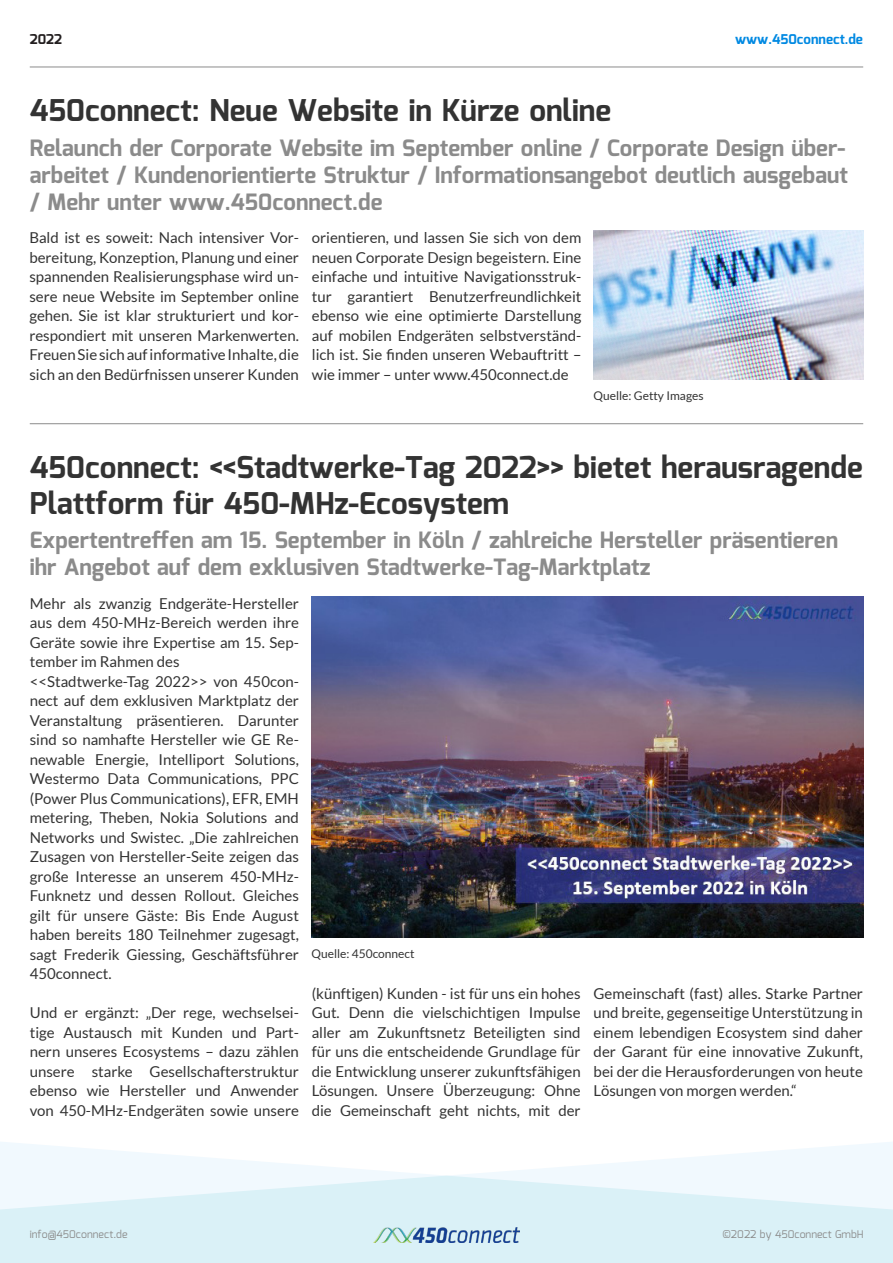
<style>
.page{position:relative;width:893px;height:1263px;background:#fff}
.page>*{position:absolute;margin:0;border:0;box-sizing:border-box;transform-origin:0 0}
.t1{font:700 30px/36px "Mina";color:#333}
.t2{font:700 22.5px/27px "Mina";color:#8b8b8b;text-align:justify}
.t3{font:15px/19.5px "Lato";color:#333;text-align:justify}
.t4{font:700 13.5px "Mina";color:#0089e2}
.t5{font:700 13.5px "Mina";color:#231f20}
.t6{font:12px "Lato";color:#333}
.t7{font:10.5px "Mina";color:#8b8b8b}
</style>
<div class="page">
<svg style="left:0;top:1142px;width:893px;height:33px"></svg>
<svg style="left:0;top:1175px;width:893px;height:88px;fill:#daf1f7"></svg>
<img style="left:373px;top:1228px;width:147px;height:14px">
<hr style="left:30px;top:67px;width:833px;height:1px;background:#8b8b8b">
<img style="left:594px;top:231px;width:269px;height:149px">
<hr style="left:30px;top:423px;width:833px;height:1px;background:#8b8b8b">
<img style="left:311px;top:597px;width:552px;height:340px">
<p class="t5" style="left:30px;top:32px;width:34px">2022</p>
<p class="t4" style="left:735px;top:32px;width:130px">www.450connect.de</p>
<p class="t1" style="left:30px;top:93px;width:583px">450connect: Neue Website in Kürze online</p>
<p class="t2" style="left:30px;top:134px;width:820px">Relaunch der Corporate Website im September online / Corporate Design über&shy;arbeitet / Kundenorientierte Struktur / Informationsangebot deutlich ausgebaut / Mehr unter www.450connect.de</p>
<p class="t3" style="left:29px;top:228px;width:271px">Bald ist es soweit: Nach intensiver Vor&shy;bereitung, Konzeption, Planung und einer spannenden Realisierungsphase wird un&shy;sere neue Website im September online gehen. Sie ist klar strukturiert und kor&shy;respondiert mit unseren Markenwerten.<br>Freuen Sie sich auf informative Inhalte, die sich an den Bedürfnissen unserer Kunden</p>
<p class="t3" style="left:312px;top:228px;width:271px">orientieren, und lassen Sie sich von dem neuen Corporate Design begeistern. Eine einfache und intuitive Navigationsstruk&shy;tur garantiert Benutzerfreundlichkeit ebenso wie eine optimierte Darstellung auf mobilen Endgeräten selbstverständ&shy;lich ist. Sie finden unseren Webauftritt – wie immer – unter www.450connect.de</p>
<p class="t6" style="left:594px;top:389px;width:112px">Quelle: Getty Images</p>
<p class="t1" style="left:30px;top:449px;width:834px">450connect: &lt;&lt;Stadtwerke-Tag 2022&gt;&gt; bietet herausragende<br>Plattform für 450-MHz-Ecosystem</p>
<p class="t2" style="left:30px;top:527px;width:810px">Expertentreffen am 15. September in Köln / zahlreiche Hersteller präsentieren ihr Angebot auf dem exklusiven Stadtwerke-Tag-Marktplatz</p>
<p class="t3" style="left:30px;top:593px;width:271px">Mehr als zwanzig Endgeräte-Hersteller aus dem 450-MHz-Bereich werden ihre Geräte sowie ihre Expertise am 15. Sep&shy;tember im Rahmen des</p>
<p class="t3" style="left:30px;top:671px;width:271px">&lt;&lt;Stadtwerke-Tag 2022&gt;&gt; von 450con&shy;nect auf dem exklusiven Marktplatz der Veranstaltung präsentieren. Darunter sind so namhafte Hersteller wie GE Re&shy;newable Energie, Intelliport Solutions, Westermo Data Communications, PPC (Power Plus Communications), EFR, EMH metering, Theben, Nokia Solutions and Networks und Swistec. „Die zahlreichen Zusagen von Hersteller-Seite zeigen das große Interesse an unserem 450-MHz-Funknetz und dessen Rollout. Gleiches gilt für unsere Gäste: Bis Ende August haben bereits 180 Teilnehmer zugesagt, sagt Frederik Giessing, Geschäftsführer 450connect.</p>
<p class="t3" style="left:30px;top:1003px;width:271px">Und er ergänzt: „Der rege, wechselsei&shy;tige Austausch mit Kunden und Part&shy;nern unseres Ecosystems – dazu zählen unsere starke Gesellschafterstruktur ebenso wie Hersteller und Anwender von 450-MHz-Endgeräten sowie unsere</p>
<p class="t6" style="left:311px;top:947px;width:105px">Quelle: 450connect</p>
<p class="t3" style="left:312px;top:983px;width:270px">(künftigen) Kunden - ist für uns ein hohes Gut. Denn die vielschichtigen Impulse aller am Zukunftsnetz Beteiligten sind für uns die entscheidende Grundlage für die Entwicklung unserer zukunftsfähigen Lösungen. Unsere Überzeugung: Ohne die Gemeinschaft geht nichts, mit der</p>
<p class="t3" style="left:594px;top:983px;width:271px">Gemeinschaft (fast) alles. Starke Partner und breite, gegenseitige Unterstützung in einem lebendigen Ecosystem sind daher der Garant für eine innovative Zukunft, bei der die Herausforderungen von heute Lösungen von morgen werden.“</p>
<p class="t7" style="left:30px;top:1227px;width:99px">info@450connect.de</p>
<p class="t7" style="left:722px;top:1227px;width:143px">©2022 by 450connect GmbH</p>
</div>
